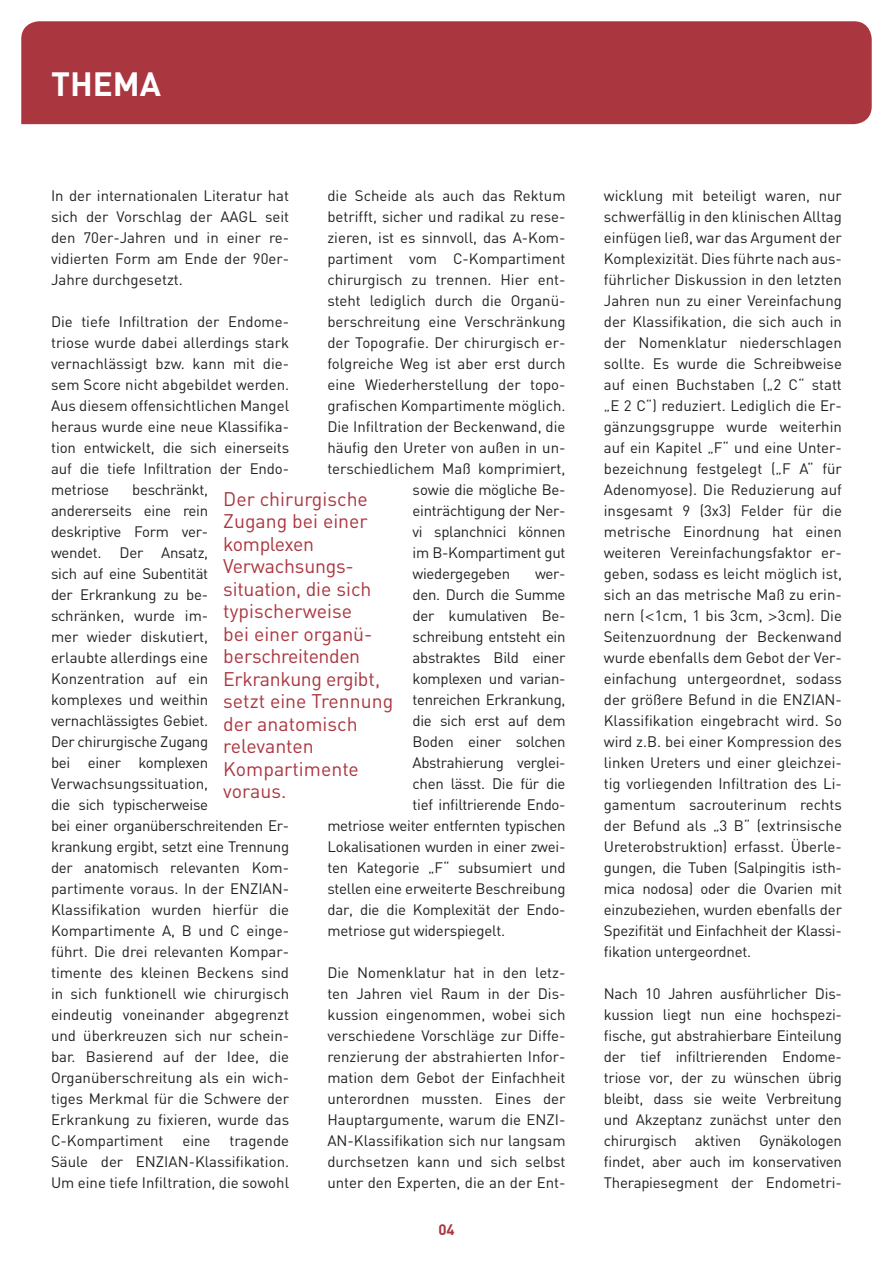
<style>
.page{position:relative;width:893px;height:1263px;background:#fff}
.page>*{position:absolute;margin:0;border:0;box-sizing:border-box;transform-origin:0 0}
.t1{font:700 33.3px "DIN";color:#fff}
.t2{font:19.5px/22.5px "DIN";color:#aa3640}
.t3{font:15px/21px "DIN";letter-spacing:-.01em;color:#231f20;text-align:justify}
.t4{font:700 15px "DIN";color:#aa3640}
.s1{font-family:"Helvetica";font-weight:300}
</style>
<div class="page">
<div style="left:21px;top:21px;width:851px;height:103px;background:#aa3640"></div>
<h1 class="t1" style="left:51px;top:62px;width:112px">THEMA</h1>
<p class="t3" style="left:327px;top:185px;width:240px">die Scheide als auch das Rektum</p>
<p class="t3" style="left:327px;top:206px;width:240px">betrifft, sicher und radikal zu rese-</p>
<p class="t3" style="left:327px;top:227px;width:240px">zieren, ist es sinnvoll, das A-Kom-</p>
<p class="t3" style="left:327px;top:248px;width:240px">partiment vom C-Kompartiment</p>
<p class="t3" style="left:327px;top:269px;width:240px">chirurgisch zu trennen. Hier ent-</p>
<p class="t3" style="left:327px;top:290px;width:240px">steht lediglich durch die Organü-</p>
<p class="t3" style="left:327px;top:311px;width:240px">berschreitung eine Verschränkung</p>
<p class="t3" style="left:327px;top:332px;width:240px">der Topografie. Der chirurgisch er-</p>
<p class="t3" style="left:327px;top:353px;width:240px">folgreiche Weg ist aber erst durch</p>
<p class="t3" style="left:327px;top:374px;width:240px">eine Wiederherstellung der topo-</p>
<p class="t3" style="left:327px;top:395px;width:240px">grafischen Kompartimente möglich.</p>
<p class="t3" style="left:327px;top:416px;width:240px">Die Infiltration der Beckenwand, die</p>
<p class="t3" style="left:327px;top:437px;width:240px">häufig den Ureter von außen in un-</p>
<p class="t3" style="left:327px;top:458px;width:240px">terschiedlichem Maß komprimiert,</p>
<p class="t3" style="left:413px;top:479px;width:154px">sowie die mögliche Be-</p>
<p class="t3" style="left:413px;top:500px;width:154px">einträchtigung der Ner-</p>
<p class="t3" style="left:413px;top:521px;width:154px">vi splanchnici können</p>
<p class="t3" style="left:413px;top:542px;width:154px">im B-Kompartiment gut</p>
<p class="t3" style="left:413px;top:563px;width:99px">wiedergegeben</p>
<p class="t3" style="left:535px;top:563px;width:32px">wer-</p>
<p class="t3" style="left:413px;top:584px;width:154px">den. Durch die Summe</p>
<p class="t3" style="left:413px;top:605px;width:154px">der kumulativen Be-</p>
<p class="t3" style="left:413px;top:626px;width:154px">schreibung entsteht ein</p>
<p class="t3" style="left:413px;top:647px;width:154px">abstraktes Bild einer</p>
<p class="t3" style="left:413px;top:668px;width:154px">komplexen und varian-</p>
<p class="t3" style="left:413px;top:689px;width:154px">tenreichen Erkrankung,</p>
<p class="t3" style="left:413px;top:710px;width:154px">die sich erst auf dem</p>
<p class="t3" style="left:413px;top:731px;width:154px">Boden einer solchen</p>
<p class="t3" style="left:413px;top:752px;width:154px">Abstrahierung verglei-</p>
<p class="t3" style="left:413px;top:773px;width:154px">chen lässt. Die für die</p>
<p class="t3" style="left:413px;top:794px;width:154px">tief infiltrierende Endo-</p>
<p class="t3" style="left:327px;top:815px;width:240px">metriose weiter entfernten typischen</p>
<p class="t3" style="left:327px;top:836px;width:240px">Lokalisationen wurden in einer zwei-</p>
<p class="t3" style="left:327px;top:857px;width:240px">ten Kategorie „F“ subsumiert und</p>
<p class="t3" style="left:327px;top:878px;width:240px">stellen eine erweiterte Beschreibung</p>
<p class="t3" style="left:327px;top:899px;width:240px">dar, die die Komplexität der Endo-</p>
<p class="t3" style="left:327px;top:920px;width:179px">metriose gut widerspiegelt.</p>
<p class="t3" style="left:327px;top:962px;width:240px">Die Nomenklatur hat in den letz&shy;ten Jahren viel Raum in der Dis&shy;kussion eingenommen, wobei sich verschiedene Vorschläge zur Diffe&shy;renzierung der abstrahierten Infor&shy;mation dem Gebot der Einfachheit unterordnen mussten. Eines der Hauptargumente, warum die ENZI-AN-Klassifikation sich nur langsam durchsetzen kann und sich selbst unter den Experten, die an der Ent-</p>
<p class="t3" style="left:51px;top:185px;width:240px">In der internationalen Literatur hat sich der Vorschlag der AAGL seit den 70er-Jahren und in einer re&shy;vidierten Form am Ende der 90er-Jahre durchgesetzt.</p>
<p class="t3" style="left:51px;top:311px;width:240px">Die tiefe Infiltration der Endome&shy;triose wurde dabei allerdings stark vernachlässigt bzw. kann mit die&shy;sem Score nicht abgebildet werden.<br>Aus diesem offensichtlichen Mangel heraus wurde eine neue Klassifika&shy;tion entwickelt, die sich einerseits auf die tiefe Infiltration der Endo&shy;metriose</p>
<p class="t3" style="left:51px;top:479px;width:240px;text-align:left;text-indent:81px">beschränkt, andererseits eine rein<br>deskriptive Form ver-<br>wendet. Der Ansatz,<br>sich auf eine Subentität<br>der Erkrankung zu be-<br>schränken, wurde im-<br>mer wieder diskutiert,<br>erlaubte allerdings eine<br>Konzentration auf ein<br>komplexes und weithin vernachlässigtes Gebiet.<br>Der chirurgische Zugang<br>bei einer komplexen<br>Verwachsungssituation,<br>die sich typischerweise<br>bei einer organüberschreitenden Er&shy;krankung ergibt, setzt eine Trennung der anatomisch relevanten Kom&shy;partimente voraus. In der ENZIAN-<br>Klassifikation wurden hierfür die<br>Kompartimente A, B und C einge&shy;führt. Die drei relevanten Kompar&shy;timente des kleinen Beckens sind in sich funktionell wie chirurgisch eindeutig voneinander abgegrenzt und überkreuzen sich nur schein&shy;bar. Basierend auf der Idee, die<br>Organüberschreitung als ein wich&shy;tiges Merkmal für die Schwere der<br>Erkrankung zu fixieren, wurde das<br>C-Kompartiment</p>
<h2 class="t2" style="left:223px;top:487px;width:172px">Der chirurgische<br>Zugang bei einer komplexen<br>Verwachsungs&shy;situation, die sich typischerweise<br>bei einer organü&shy;berschreitenden<br>Erkrankung ergibt, setzt eine Trennung der anatomisch relevanten<br>Kompartimente voraus.</h2>
<p class="t3" style="left:182px;top:1130px;width:30px">eine</p>
<p class="t3" style="left:51px;top:1130px;width:240px;text-indent:178px">tragende Säule der ENZIAN-Klassifikation.<br>Um eine tiefe Infiltration, die sowohl</p>
<p class="t4" style="left:438px;top:1220px;width:18px">04</p>
<p class="t3" style="left:604px;top:185px;width:240px">wicklung mit beteiligt waren, nur schwerfällig in den klinischen Alltag einfügen ließ, war das Argument der Komplexizität. Dies führte nach aus&shy;führlicher Diskussion in den letzten Jahren nun zu einer Vereinfachung der Klassifikation, die sich auch in der Nomenklatur niederschlagen sollte. Es wurde die Schreibweise auf einen Buchstaben („2 C“ statt „E 2 C“) reduziert. Lediglich die Er&shy;gänzungsgruppe wurde weiterhin auf ein Kapitel „F“ und eine Unter&shy;bezeichnung festgelegt („F A“ für Adenomyose). Die Reduzierung auf insgesamt 9 (3x3) Felder für die metrische Einordnung hat einen weiteren Vereinfachungsfaktor er&shy;geben, sodass es leicht möglich ist, sich an das metrische Maß zu erin&shy;nern (<span class="s1">&lt;</span>1cm, 1 bis 3cm, <span class="s1">&gt;</span>3cm). Die Seitenzuordnung der Beckenwand wurde ebenfalls dem Gebot der Ver&shy;einfachung untergeordnet, sodass der größere Befund in die ENZIAN-Klassifikation eingebracht wird. So wird z.B. bei einer Kompression des linken Ureters und einer gleichzei&shy;tig vorliegenden Infiltration des Li&shy;gamentum sacrouterinum rechts der Befund als „3 B“ (extrinsische Ureterobstruktion) erfasst. Überle&shy;gungen, die Tuben (Salpingitis isth&shy;mica nodosa) oder die Ovarien mit einzubeziehen, wurden ebenfalls der Spezifität und Einfachheit der Klassi&shy;fikation untergeordnet.</p>
<p class="t3" style="left:604px;top:983px;width:240px">Nach 10 Jahren ausführlicher Dis&shy;kussion liegt nun eine hochspezi&shy;fische, gut abstrahierbare Einteilung der tief infiltrierenden Endome&shy;triose vor, der zu wünschen übrig bleibt, dass sie weite Verbreitung und Akzeptanz zunächst unter den chirurgisch aktiven Gynäkologen findet, aber auch im konservativen Therapiesegment der Endometri-</p>
</div>
